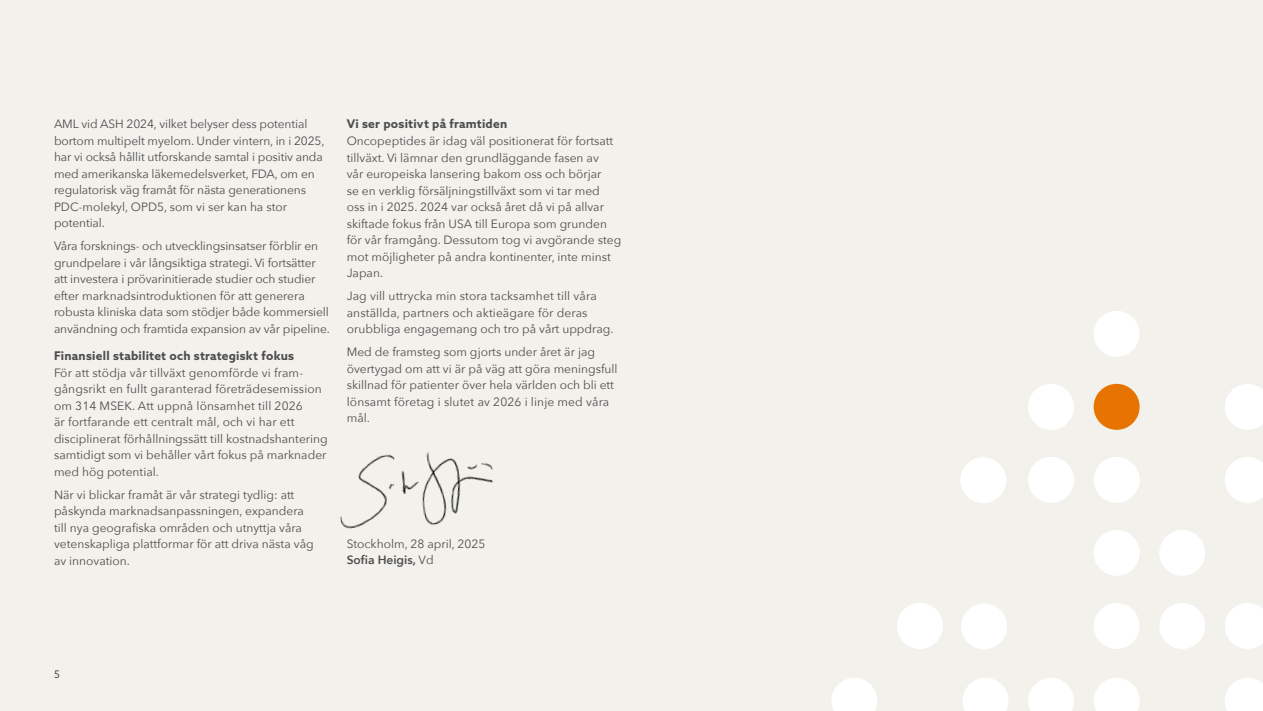
<style>
.page{position:relative;width:1263px;height:711px;background:#fff}
.page>*{position:absolute;margin:0;border:0;box-sizing:border-box;transform-origin:0 0}
.t1{font:12px/16.5px "Avenir Next";color:#4d4d4f}
.t2{font:700 12px "Azo Sans";letter-spacing:.02em;color:#4d4d4f}
.t3{font:10.5px "Azo Sans";color:#4d4d4f}
.s1{font-weight:600}
</style>
<div class="page">
<div style="left:0;top:0;width:1263px;height:710px;background:#f3f1eb"></div>
<img style="left:340px;top:452px;width:153px;height:77px">
<svg style="left:831px;top:311px;width:432px;height:399px"></svg>
<div style="left:1094px;top:529px;width:45px;height:46px;background:#fff;border-radius:50%"></div>
<div style="left:1094px;top:383px;width:45px;height:46px;background:#e77300;border-radius:50%"></div>
<p class="t1" style="left:54px;top:115px;width:272px">AML vid ASH 2024, vilket belyser dess potential bortom multipelt myelom. Under vintern, in i 2025, har vi också hållit utforskande samtal i positiv anda med amerikanska läkemedelsverket, FDA, om en regulatorisk väg framåt för nästa generationens PDC-molekyl, OPD5, som vi ser kan ha stor potential.</p>
<p class="t1" style="left:54px;top:237px;width:277px">Våra forsknings- och utvecklingsinsatser förblir en grundpelare i vår långsiktiga strategi. Vi fortsätter att investera i prövarinitierade studier och studier efter marknadsintroduktionen för att generera robusta kliniska data som stödjer både kommersiell användning och framtida expansion av vår pipeline.</p>
<p class="t2" style="left:54px;top:347px;width:242px">Finansiell stabilitet och strategiskt fokus</p>
<p class="t1" style="left:54px;top:363px;width:275px">För att stödja vår tillväxt genomförde vi fram&shy;gångsrikt en fullt garanterad företrädesemission om 314 MSEK. Att uppnå lönsamhet till 2026<br>är fortfarande ett centralt mål, och vi har ett disciplinerat förhållningssätt till kostnadshantering samtidigt som vi behåller vårt fokus på marknader med hög potential.</p>
<p class="t1" style="left:54px;top:485px;width:261px">När vi blickar framåt är vår strategi tydlig: att påskynda marknadsanpassningen, expandera till nya geografiska områden och utnyttja våra vetenskapliga plattformar för att driva nästa våg av innovation.</p>
<p class="t2" style="left:347px;top:116px;width:162px">Vi ser positivt på framtiden</p>
<p class="t1" style="left:347px;top:132px;width:276px">Oncopeptides är idag väl positionerat för fortsatt tillväxt. Vi lämnar den grundläggande fasen av<br>vår europeiska lansering bakom oss och börjar<br>se en verklig försäljningstillväxt som vi tar med<br>oss in i 2025. 2024 var också året då vi på allvar skiftade fokus från USA till Europa som grunden för vår framgång. Dessutom tog vi avgörande steg mot möjligheter på andra kontinenter, inte minst Japan.</p>
<p class="t1" style="left:347px;top:287px;width:268px">Jag vill uttrycka min stora tacksamhet till våra anställda, partners och aktieägare för deras orubbliga engagemang och tro på vårt uppdrag.</p>
<p class="t1" style="left:347px;top:343px;width:272px">Med de framsteg som gjorts under året är jag övertygad om att vi är på väg att göra meningsfull skillnad för patienter över hela världen och bli ett lönsamt företag i slutet av 2026 i linje med våra mål.</p>
<p class="t1" style="left:347px;top:534px;width:140px">Stockholm, 28 april, 2025<br><span class="s1">Sofia Heigis,</span> Vd</p>
<p class="t3" style="left:54px;top:667px;width:7px">5</p>
</div>
